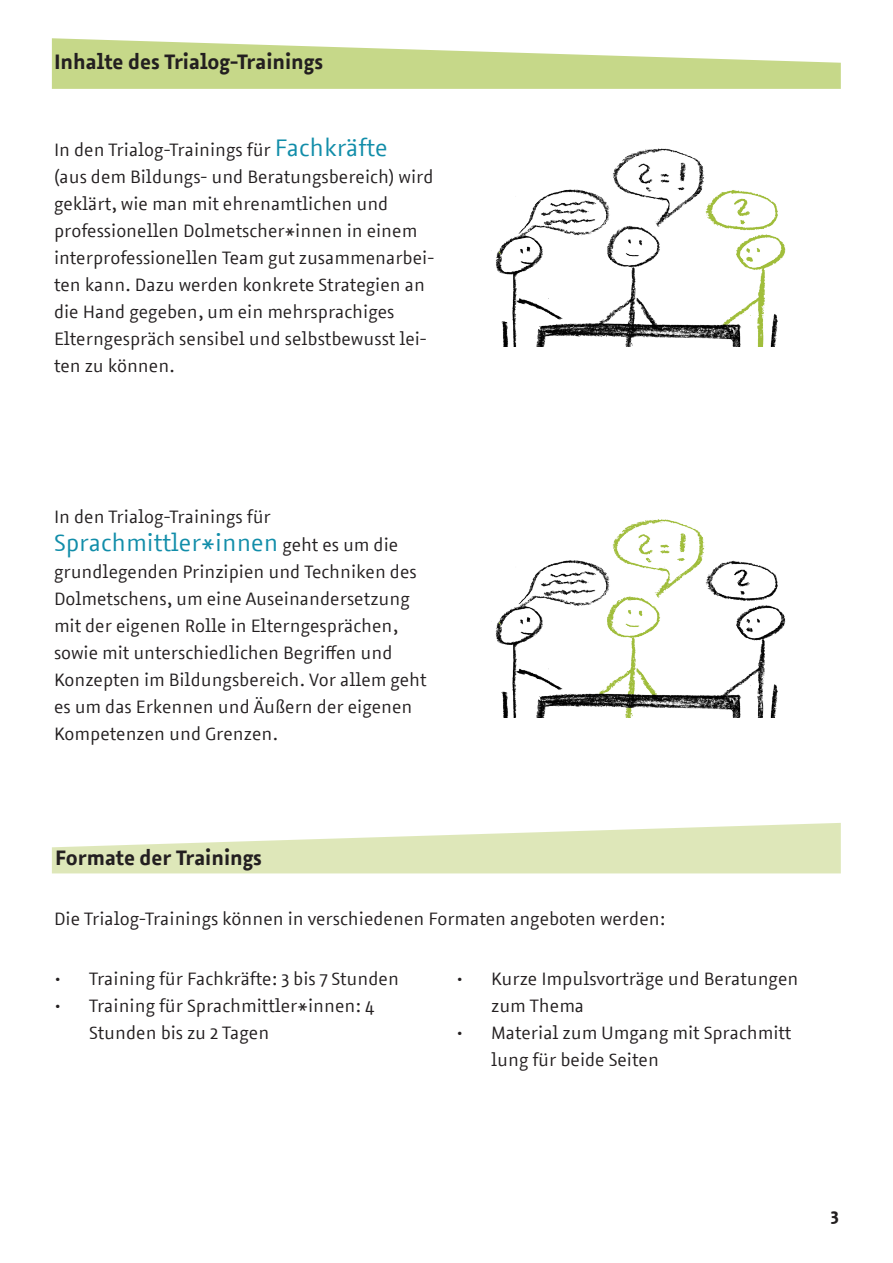
<style>
.page{position:relative;width:893px;height:1263px;background:#fff}
.page>*{position:absolute;margin:0;border:0;box-sizing:border-box;transform-origin:0 0}
.t1{font:24px "Azuro";color:#118da9}
.t2{font:700 21px "Azuro";color:#231f20}
.t3{font:18px/27px "Azuro";color:#231f20}
.t4{font:700 18px "Azuro";color:#231f20}
.s1{font-size:24px;color:#118da9}
.s2{font-size:18px;color:#231f20}
</style>
<div class="page">
<svg style="left:52px;top:38px;width:789px;height:51px"></svg>
<svg style="left:52px;top:823px;width:789px;height:50px"></svg>
<img style="left:491px;top:148px;width:295px;height:199px">
<img style="left:495px;top:519px;width:291px;height:198px">
<p class="t2" style="left:54px;top:46px;width:271px">Inhalte des Trialog-Trainings</p>
<p class="t3" style="left:54px;top:135px;width:335px">In den Trialog-Trainings für <span class="s1">Fachkräfte</span></p>
<p class="t3" style="left:54px;top:162px;width:381px">(aus dem Bildungs- und Beratungsbereich) wird</p>
<p class="t3" style="left:54px;top:189px;width:336px">geklärt, wie man mit ehrenamtlichen und</p>
<p class="t3" style="left:54px;top:216px;width:365px">professionellen Dolmetscher*innen in einem</p>
<p class="t3" style="left:54px;top:243px;width:382px">interprofessionellen Team gut zusammenarbei&shy;ten kann. Dazu werden konkrete Strategien an die Hand gegeben, um ein mehrsprachiges</p>
<p class="t3" style="left:54px;top:324px;width:374px">Elterngespräch sensibel und selbstbewusst lei&shy;ten zu können.</p>
<p class="t3" style="left:54px;top:503px;width:218px">In den Trialog-Trainings für</p>
<p class="t1" style="left:54px;top:525px;width:346px">Sprachmittler*innen <span class="s2">geht es um die</span></p>
<p class="t3" style="left:54px;top:557px;width:374px">grundlegenden Prinzipien und Techniken des Dolmetschens, um eine Auseinandersetzung mit der eigenen Rolle in Elterngesprächen, sowie mit unterschiedlichen Begriffen und Konzepten im Bildungsbereich. Vor allem geht es um das Erkennen und Äußern der eigenen Kompetenzen und Grenzen.</p>
<p class="t2" style="left:55px;top:842px;width:208px">Formate der Trainings</p>
<p class="t3" style="left:54px;top:905px;width:613px">Die Trialog-Trainings können in verschiedenen Formaten angeboten werden:</p>
<p class="t3" style="left:55px;top:964px;width:345px">• Training für Fachkräfte: 3 bis 7 Stunden</p>
<p class="t3" style="left:89px;top:991px;width:286px;text-indent:-34px">• Training für Sprachmittler*innen: 4<br>Stunden bis zu 2 Tagen</p>
<p class="t3" style="left:491px;top:964px;width:309px;text-indent:-34px">• Kurze Impulsvorträge und Beratungen zum Thema</p>
<p class="t3" style="left:491px;top:1018px;width:302px;text-indent:-34px">• Material zum Umgang mit Sprachmitt lung für beide Seiten</p>
<p class="t4" style="left:831px;top:1202px;width:10px">3</p>
</div>
